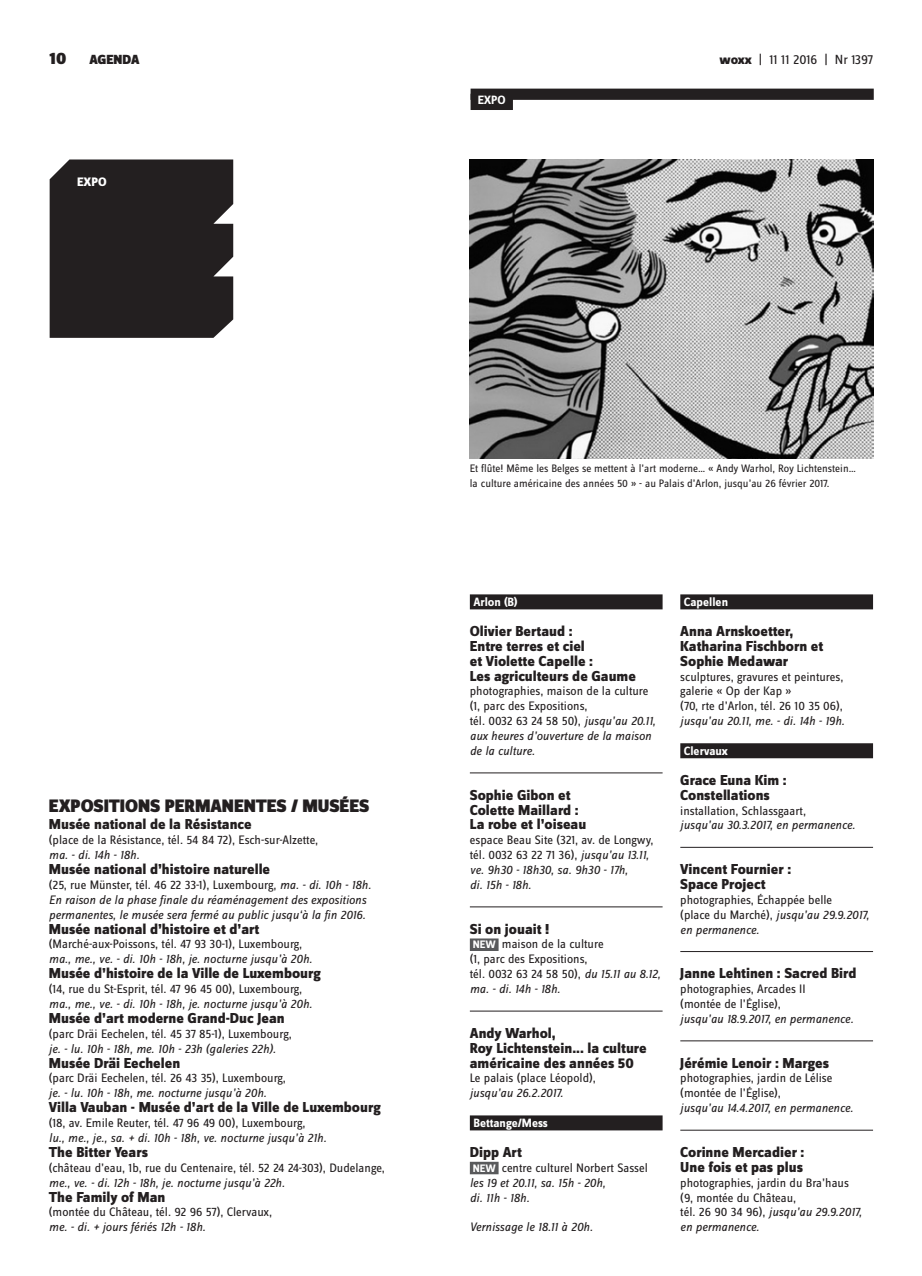
<style>
.page{position:relative;width:922px;height:1276px;background:#fff}
.page>*{position:absolute;margin:0;border:0;box-sizing:border-box;transform-origin:0 0}
.t1{font:900 18.75px "Zine Sans Dis";color:#231f20}
.t2{font:900 17.5px "Zine Sans Dis";color:#231f20}
.t3{font:800 15px/14.9px "Zine Sans Dis";color:#231f20}
.t4{font:13.75px "Zine Sans Dis";letter-spacing:-.01em;color:#231f20}
.t5{font:900 13.75px "Zine Sans Dis";color:#231f20}
.t6{font:12.75px/14.9px "Zine Sans Dis";color:#231f20}
.t7{font:italic 12.75px/14.9px "Zine Sans Dis";color:#231f20}
.t8{font:800 12.75px "Zine Sans Dis";color:#fff}
.t9{font:700 12.5px "Zine Sans Dis";color:#fff}
.t10{font:11.25px/14.9px "Zine Sans Dis";color:#231f20}
.s1{font-weight:800}
.s2{font-style:normal}
.s3{font-style:italic}
.s4{font-weight:700;font-size:11.25px;color:#fff}
.s5{font-weight:700;font-style:normal;font-size:11.25px;color:#fff}
</style>
<div class="page">
<div style="left:469px;top:594px;width:193px;height:15px;background:#231f20"></div>
<hr style="left:469px;top:772px;width:193px;height:1px;background:#231f20">
<hr style="left:469px;top:906px;width:193px;height:1px;background:#231f20">
<div style="left:469px;top:938px;width:29px;height:13px;background:#58595b"></div>
<hr style="left:469px;top:1011px;width:193px;height:1px;background:#231f20">
<div style="left:469px;top:1115px;width:193px;height:15px;background:#231f20"></div>
<div style="left:469px;top:1161px;width:29px;height:13px;background:#58595b"></div>
<div style="left:680px;top:594px;width:192px;height:15px;background:#231f20"></div>
<div style="left:680px;top:743px;width:192px;height:15px;background:#231f20"></div>
<hr style="left:680px;top:847px;width:192px;height:1px;background:#231f20">
<hr style="left:680px;top:951px;width:192px;height:1px;background:#231f20">
<hr style="left:680px;top:1040px;width:192px;height:1px;background:#231f20">
<hr style="left:680px;top:1130px;width:192px;height:1px;background:#231f20">
<div style="left:50px;top:159px;width:183px;height:179px;background:#231f20"></div>
<div style="left:470px;top:89px;width:403px;height:11px;background:#231f20"></div>
<div style="left:470px;top:94px;width:43px;height:16px;background:#231f20"></div>
<img style="left:469px;top:159px;width:403px;height:299px">
<h2 class="t2" style="left:50px;top:49px;width:18px">10</h2>
<p class="t5" style="left:89px;top:53px;width:52px">AGENDA</p>
<p class="t4" style="left:719px;top:53px;width:155px"><span class="s1">woxx</span> | 11 11 2016 | Nr 1397</p>
<p class="t8" style="left:77px;top:175px;width:31px">EXPO</p>
<p class="t9" style="left:477px;top:93px;width:30px">EXPO</p>
<h1 class="t1" style="left:49px;top:796px;width:174px">EXPOSITIONS PERMANEN</h1>
<h1 class="t1" style="left:256px;top:796px;width:113px">TES / MUSÉES</h1>
<p class="t3" style="left:49px;top:818px;width:204px">Musée national de la Résistance</p>
<p class="t6" style="left:49px;top:833px;width:271px">(place de la Résistance, tél. 54 84 72), Esch-sur-Alzette,</p>
<p class="t7" style="left:49px;top:847px;width:92px">ma. - di. 14h - 18h.</p>
<p class="t3" style="left:49px;top:862px;width:223px">Musée national d’histoire naturelle</p>
<p class="t7" style="left:49px;top:877px;width:323px"><span class="s2">(25, rue Münster, tél. 46 22 33-1), Luxembourg,</span> ma. - di. 10h - 18h.<br>En raison de la phase finale du réaménagement des expositions permanentes, le musée sera fermé au public jusqu‘à la fin 2016.</p>
<p class="t3" style="left:49px;top:922px;width:212px">Musée national d’histoire et d’art</p>
<p class="t6" style="left:49px;top:937px;width:255px">(Marché-aux-Poissons, tél. 47 93 30-1), Luxembourg,</p>
<p class="t7" style="left:49px;top:952px;width:265px">ma., me., ve. - di. 10h - 18h, je. nocturne jusqu’à 20h.</p>
<p class="t3" style="left:49px;top:966px;width:273px">Musée d’histoire de la Ville de Luxembourg</p>
<p class="t6" style="left:49px;top:982px;width:255px">(14, rue du St-Esprit, tél. 47 96 45 00), Luxembourg,</p>
<p class="t7" style="left:49px;top:996px;width:265px">ma., me., ve. - di. 10h - 18h, je. nocturne jusqu’à 20h.</p>
<p class="t3" style="left:49px;top:1011px;width:237px">Musée d’art moderne Grand-Duc Jean</p>
<p class="t6" style="left:49px;top:1027px;width:244px">(parc Dräi Eechelen, tél. 45 37 85-1), Luxembourg,</p>
<p class="t7" style="left:49px;top:1041px;width:228px">je. - lu. 10h - 18h, me. 10h - 23h (galeries 22h).</p>
<p class="t3" style="left:49px;top:1056px;width:133px">Musée Dräi Eechelen</p>
<p class="t6" style="left:49px;top:1071px;width:238px">(parc Dräi Eechelen, tél. 26 43 35), Luxembourg,</p>
<p class="t7" style="left:49px;top:1085px;width:219px">je. - lu. 10h - 18h, me. nocturne jusqu’à 20h.</p>
<p class="t3" style="left:49px;top:1100px;width:333px">Villa Vauban - Musée d’art de la Ville de Luxembourg</p>
<p class="t6" style="left:49px;top:1116px;width:258px">(18, av. Emile Reuter, tél. 47 96 49 00), Luxembourg,</p>
<p class="t7" style="left:49px;top:1130px;width:279px">lu., me., je., sa. + di. 10h - 18h, ve. nocturne jusqu’à 21h.</p>
<p class="t3" style="left:49px;top:1145px;width:101px">The Bitter Years</p>
<p class="t6" style="left:49px;top:1161px;width:337px">(château d’eau, 1b, rue du Centenaire, tél. 52 24 24-303), Dudelange,</p>
<p class="t7" style="left:49px;top:1175px;width:237px">me., ve. - di. 12h - 18h, je. nocturne jusqu’à 22h.</p>
<p class="t3" style="left:49px;top:1190px;width:118px">The Family of Man</p>
<p class="t6" style="left:49px;top:1205px;width:225px">(montée du Château, tél. 92 96 57), Clervaux,</p>
<p class="t7" style="left:49px;top:1219px;width:158px">me. - di. + jours fériés 12h - 18h.</p>
<p class="t10" style="left:469px;top:461px;width:387px">Et flûte! Même les Belges se mettent à l’art moderne… « Andy Warhol, Roy Lichtenstein… la culture américaine des années 50 » - au Palais d’Arlon, jusqu’au 26 février 2017.</p>
<p class="t9" style="left:473px;top:595px;width:46px">Arlon (B)</p>
<p class="t3" style="left:469px;top:624px;width:168px">Olivier Bertaud :<br>Entre terres et ciel<br>et Violette Capelle :<br>Les agriculteurs de Gaume</p>
<p class="t6" style="left:469px;top:684px;width:187px">photographies, maison de la culture (1, parc des Expositions,<br>tél. 0032 63 24 58 50), <span class="s3">jusqu’au 20.11, aux heures d’ouverture de la maison de la culture.</span></p>
<p class="t3" style="left:469px;top:788px;width:118px">Sophie Gibon et<br>Colette Maillard :<br>La robe et l’oiseau</p>
<p class="t7" style="left:469px;top:832px;width:185px"><span class="s2">espace Beau Site (321, av. de Longwy, tél. 0032 63 22 71 36),</span> jusqu’au 13.11, ve. 9h30 - 18h30, sa. 9h30 - 17h,<br>di. 15h - 18h.</p>
<p class="t3" style="left:469px;top:922px;width:81px">Si on jouait !</p>
<p class="t6" style="left:469px;top:937px;width:192px"><span class="s4">NEW</span> maison de la culture<br>(1, parc des Expositions,<br>tél. 0032 63 24 58 50), <span class="s3">du 15.11 au 8.12, ma. - di. 14h - 18h.</span></p>
<p class="t3" style="left:469px;top:1026px;width:178px">Andy Warhol,<br>Roy Lichtenstein... la culture américaine des années 50</p>
<p class="t6" style="left:469px;top:1071px;width:127px">Le palais (place Léopold),</p>
<p class="t7" style="left:469px;top:1085px;width:95px">jusqu’au 26.2.2017.</p>
<p class="t9" style="left:473px;top:1116px;width:76px">Bettange/Mess</p>
<p class="t3" style="left:469px;top:1145px;width:53px">Dipp Art</p>
<p class="t7" style="left:469px;top:1160px;width:179px"><span class="s5">NEW</span> <span class="s2">centre culturel Norbert Sassel </span>les 19 et 20.11, sa. 15h - 20h,<br>di. 11h - 18h.</p>
<p class="t7" style="left:469px;top:1219px;width:124px">Vernissage le 18.11 à 20h.</p>
<p class="t9" style="left:683px;top:595px;width:46px">Capellen</p>
<p class="t3" style="left:680px;top:624px;width:144px">Anna Arnskoetter,<br>Katharina Fischborn et<br>Sophie Medawar</p>
<p class="t6" style="left:680px;top:669px;width:165px">sculptures, gravures et peintures, galerie « Op der Kap »<br>(70, rte d’Arlon, tél. 26 10 35 06),</p>
<p class="t7" style="left:680px;top:713px;width:166px">jusqu’au 20.11, me. - di. 14h - 19h.</p>
<p class="t9" style="left:683px;top:744px;width:45px">Clervaux</p>
<p class="t3" style="left:680px;top:773px;width:108px">Grace Euna Kim :<br>Constellations</p>
<p class="t6" style="left:680px;top:803px;width:127px">installation, Schlassgaart,</p>
<p class="t7" style="left:680px;top:818px;width:176px">jusqu’au 30.3.2017, en permanence.</p>
<p class="t3" style="left:680px;top:862px;width:112px">Vincent Fournier :<br>Space Project</p>
<p class="t6" style="left:680px;top:893px;width:190px">photographies, Échappée belle<br>(place du Marché), <span class="s3">jusqu’au 29.9.2017, en permanence.</span></p>
<p class="t3" style="left:680px;top:966px;width:178px">Janne Lehtinen : Sacred Bird</p>
<p class="t6" style="left:680px;top:982px;width:127px">photographies, Arcades II (montée de l’Église),</p>
<p class="t7" style="left:680px;top:1011px;width:174px">jusqu’au 18.9.2017, en permanence.</p>
<p class="t3" style="left:680px;top:1056px;width:150px">Jérémie Lenoir : Marges</p>
<p class="t6" style="left:680px;top:1071px;width:154px">photographies, jardin de Lélise (montée de l’Église),</p>
<p class="t7" style="left:680px;top:1100px;width:174px">jusqu’au 14.4.2017, en permanence.</p>
<p class="t3" style="left:680px;top:1145px;width:126px">Corinne Mercadier :<br>Une fois et pas plus</p>
<p class="t6" style="left:680px;top:1175px;width:183px">photographies, jardin du Bra’haus (9, montée du Château,<br>tél. 26 90 34 96), <span class="s3">jusqu’au 29.9.2017, en permanence.</span></p>
</div>
